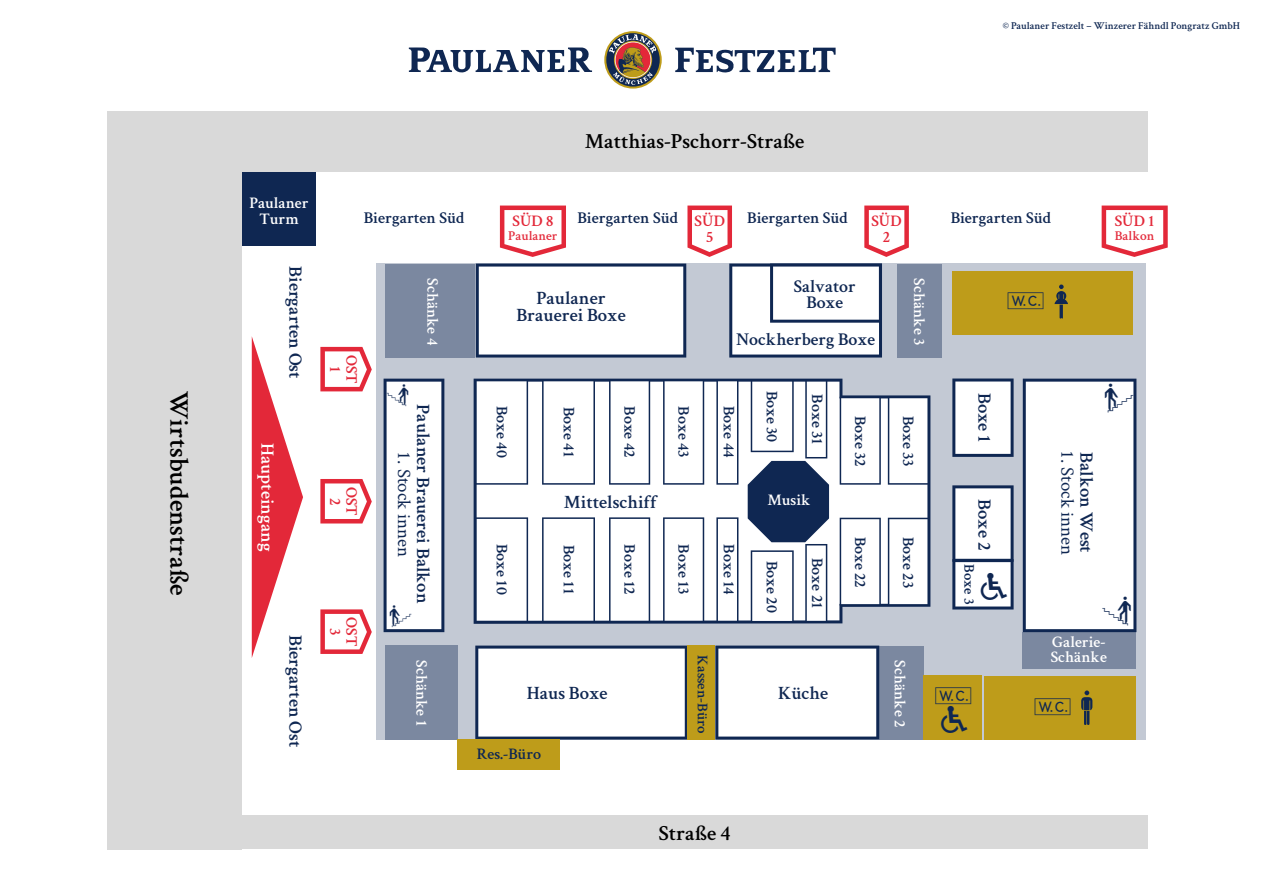
<style>
.page{position:relative;width:1263px;height:893px;background:#fff}
.page>*{position:absolute;margin:0;border:0;box-sizing:border-box;transform-origin:0 0}
.t1{font:35.55px "Communications P07";color:#0f2752}
.t2{font:30.75px "Communications P01";color:#0f2752}
.t3{font:600 27px "Crimson Text";color:#000}
.t4{font:27px "Communications P07";color:#0f2752}
.t5{font:25.95px "Communications P04";color:#0f2752}
.t6{font:600 21.6px "Crimson Text";color:#000}
.t7{font:600 18.9px/16.2px "Crimson Text";color:#0f2752;text-align:center}
.t8{font:18.9px "Crimson Text";color:#0f2752}
.t9{font:600 18.9px "Crimson Text";color:#fff}
.t10{font:600 18px/16.2px "Crimson Text";color:#0f2752;text-align:center}
.t11{font:600 16.5px "Crimson Text";color:#0f2752}
.t12{font:600 16.2px "Crimson Text";color:#0f2752}
.t13{font:600 16.2px/16.2px "Crimson Text";color:#fff;text-align:center}
.t14{font:600 16.2px/16.2px "Crimson Text";color:#e32839;text-align:center}
.t15{font:600 15px "Crimson Text";color:#0f2752}
.t16{font:600 14.85px "Crimson Text";color:#0f2752}
.t17{font:600 13.5px "Crimson Text";color:rgb(227 40 57/.98)}
.t18{font:600 10.5px "Crimson Text";color:#0f2752}
</style>
<div class="page">
<div style="left:107px;top:111px;width:135px;height:738px;background:#d9d9d9"></div>
<div style="left:237px;top:111px;width:910px;height:60px;background:#d9d9d9"></div>
<div style="left:237px;top:815px;width:911px;height:34px;background:#d9d9d9"></div>
<svg style="left:252px;top:337px;width:51px;height:320px"></svg>
<div style="left:376px;top:264px;width:769px;height:476px;background:#c3c9d4"></div>
<svg style="left:476px;top:264px;width:210px;height:94px;background:#eaecf0"></svg>
<svg style="left:474px;top:379px;width:456px;height:245px;background:#e8eaee"></svg>
<svg style="left:952px;top:378px;width:61px;height:79px;background:#d8dce3"></svg>
<svg style="left:888px;top:397px;width:41px;height:88px;background:#e7e9ed"></svg>
<svg style="left:840px;top:397px;width:41px;height:88px;background:#e8eaee"></svg>
<svg style="left:888px;top:518px;width:41px;height:88px;background:#e6e8ed"></svg>
<svg style="left:840px;top:518px;width:41px;height:88px;background:#e7e9ed"></svg>
<svg style="left:716px;top:380px;width:22px;height:105px;background:#dde1e7"></svg>
<svg style="left:663px;top:380px;width:41px;height:105px;background:#e8eaee"></svg>
<svg style="left:609px;top:380px;width:41px;height:105px;background:#e8eaee"></svg>
<svg style="left:475px;top:380px;width:53px;height:105px;background:#eaecf0"></svg>
<svg style="left:542px;top:380px;width:53px;height:105px;background:#ebedf0"></svg>
<svg style="left:716px;top:517px;width:22px;height:105px;background:#dee1e7"></svg>
<svg style="left:663px;top:517px;width:41px;height:105px;background:#e8ebef"></svg>
<svg style="left:609px;top:517px;width:41px;height:105px;background:#e8eaee"></svg>
<svg style="left:475px;top:517px;width:53px;height:105px;background:#ebedf0"></svg>
<svg style="left:542px;top:517px;width:53px;height:105px;background:#ebedf0"></svg>
<svg style="left:952px;top:485px;width:61px;height:124px;background:#d9dde4"></svg>
<svg style="left:475px;top:646px;width:213px;height:94px;background:#ebecee"></svg>
<svg style="left:715px;top:646px;width:164px;height:94px;background:#e8eaee"></svg>
<div style="left:897px;top:264px;width:44px;height:94px;background:#7b88a0"></div>
<div style="left:879px;top:646px;width:44px;height:94px;background:#7b88a0"></div>
<div style="left:1023px;top:632px;width:113px;height:36px;background:#7b88a0"></div>
<div style="left:385px;top:264px;width:90px;height:94px;background:#7b88a0"></div>
<div style="left:385px;top:645px;width:72px;height:94px;background:#7b88a0"></div>
<svg style="left:729px;top:264px;width:153px;height:94px;background:#dfe2e8"></svg>
<div style="left:242px;top:172px;width:74px;height:74px;background:#0f2752"></div>
<svg style="left:604px;top:31px;width:58px;height:58px"></svg>
<svg style="left:606px;top:33px;width:54px;height:54px;background:#91786a"></svg>
<svg style="left:409px;top:47px;width:183px;height:26px"></svg>
<svg style="left:675px;top:48px;width:160px;height:25px"></svg>
<div style="left:952px;top:271px;width:181px;height:64px;background:#be9c1a"></div>
<div style="left:984px;top:676px;width:152px;height:63px;background:#be9c1a"></div>
<div style="left:924px;top:675px;width:58px;height:64px;background:#be9c1a"></div>
<div style="left:457px;top:740px;width:103px;height:30px;background:#be9c1a"></div>
<div style="left:688px;top:645px;width:27px;height:94px;background:#be9c1a"></div>
<svg style="left:1081px;top:690px;width:11px;height:35px"></svg>
<svg style="left:1054px;top:285px;width:14px;height:34px"></svg>
<svg style="left:864px;top:206px;width:45px;height:51px"></svg>
<svg style="left:687px;top:206px;width:45px;height:51px"></svg>
<svg style="left:320px;top:347px;width:52px;height:44px"></svg>
<svg style="left:320px;top:479px;width:52px;height:44px"></svg>
<svg style="left:320px;top:609px;width:52px;height:45px"></svg>
<svg style="left:500px;top:206px;width:66px;height:51px"></svg>
<svg style="left:1102px;top:206px;width:66px;height:51px"></svg>
<svg style="left:748px;top:380px;width:81px;height:242px;background:#abb4c3"></svg>
<svg style="left:1023px;top:379px;width:113px;height:253px;background:#eef0f3"></svg>
<svg style="left:384px;top:379px;width:60px;height:253px;background:#e6e9ed"></svg>
<h3 class="t3" style="left:198px;top:391px;width:206px;rotate:90deg">Wirtsbudenstraße</h3>
<p class="t18" style="left:1003px;top:18px;width:239px">© Paulaner Festzelt – Winzerer Fähndl Pongratz GmbH</p>
<p class="t13" style="left:249px;top:194px;width:61px">Paulaner<br>Turm</p>
<p class="t7" style="left:305px;top:266px;width:114px;rotate:90deg">Biergarten Ost</p>
<p class="t9" style="left:281px;top:443px;width:110px;rotate:90deg">Haupteingang</p>
<p class="t7" style="left:305px;top:635px;width:114px;rotate:90deg">Biergarten Ost</p>
<h3 class="t6" style="left:585px;top:126px;width:221px">Matthias-Pschorr-Straße</h3>
<p class="t11" style="left:364px;top:206px;width:102px">Biergarten Süd</p>
<p class="t11" style="left:577px;top:206px;width:102px">Biergarten Süd</p>
<p class="t11" style="left:747px;top:206px;width:102px">Biergarten Süd</p>
<p class="t11" style="left:951px;top:206px;width:102px">Biergarten Süd</p>
<p class="t14" style="left:513px;top:212px;width:42px">SÜD 8</p>
<p class="t17" style="left:508px;top:226px;width:51px">Paulaner</p>
<p class="t14" style="left:695px;top:212px;width:32px">SÜD<br>5</p>
<p class="t14" style="left:871px;top:212px;width:32px">SÜD<br>2</p>
<p class="t13" style="left:442px;top:278px;width:68px;rotate:90deg">Schänke 4</p>
<p class="t7" style="left:516px;top:289px;width:111px">Paulaner<br>Brauerei Boxe</p>
<p class="t10" style="left:794px;top:276px;width:63px">Salvator<br>Boxe</p>
<p class="t10" style="left:736px;top:330px;width:140px">Nockherberg Boxe</p>
<p class="t13" style="left:928px;top:278px;width:68px;rotate:90deg">Schänke 3</p>
<h3 class="t5" style="left:1007px;top:284px;width:39px">4</h3>
<p class="t14" style="left:1115px;top:212px;width:41px">SÜD 1</p>
<p class="t17" style="left:1115px;top:226px;width:41px">Balkon</p>
<p class="t14" style="left:361px;top:355px;width:30px;rotate:90deg">OST<br>1</p>
<p class="t14" style="left:361px;top:487px;width:30px;rotate:90deg">OST<br>2</p>
<p class="t14" style="left:361px;top:617px;width:30px;rotate:90deg">OST<br>3</p>
<h3 class="t4" style="left:386px;top:378px;width:26px">L</h3>
<p class="t7" style="left:433px;top:404px;width:201px;rotate:90deg">Paulaner Brauerei Balkon</p>
<p class="t8" style="left:417px;top:451px;width:107px;rotate:90deg">1. Stock innen</p>
<p class="t13" style="left:431px;top:660px;width:67px;rotate:90deg">Schänke 1</p>
<p class="t12" style="left:513px;top:406px;width:53px;rotate:90deg">Boxe 40</p>
<p class="t12" style="left:580px;top:407px;width:52px;rotate:90deg">Boxe 41</p>
<p class="t12" style="left:641px;top:406px;width:53px;rotate:90deg">Boxe 42</p>
<p class="t12" style="left:695px;top:406px;width:53px;rotate:90deg">Boxe 43</p>
<p class="t12" style="left:740px;top:406px;width:53px;rotate:90deg">Boxe 44</p>
<p class="t7" style="left:564px;top:492px;width:94px">Mittelschiff</p>
<p class="t12" style="left:513px;top:544px;width:52px;rotate:90deg">Boxe 10</p>
<p class="t12" style="left:580px;top:545px;width:51px;rotate:90deg">Boxe 11</p>
<p class="t12" style="left:641px;top:544px;width:52px;rotate:90deg">Boxe 12</p>
<p class="t12" style="left:695px;top:544px;width:51px;rotate:90deg">Boxe 13</p>
<p class="t12" style="left:740px;top:544px;width:52px;rotate:90deg">Boxe 14</p>
<p class="t12" style="left:784px;top:391px;width:53px;rotate:90deg">Boxe 30</p>
<p class="t12" style="left:829px;top:394px;width:51px;rotate:90deg">Boxe 31</p>
<p class="t13" style="left:767px;top:491px;width:45px">Musik</p>
<p class="t12" style="left:784px;top:561px;width:53px;rotate:90deg">Boxe 20</p>
<p class="t12" style="left:829px;top:558px;width:52px;rotate:90deg">Boxe 21</p>
<p class="t15" style="left:713px;top:655px;width:80px;rotate:90deg">Kassen-Büro</p>
<p class="t7" style="left:527px;top:683px;width:82px">Haus Boxe</p>
<p class="t7" style="left:778px;top:683px;width:52px">Küche</p>
<p class="t12" style="left:477px;top:742px;width:66px">Res.-Büro</p>
<p class="t12" style="left:872px;top:416px;width:52px;rotate:90deg">Boxe 32</p>
<p class="t12" style="left:920px;top:416px;width:52px;rotate:90deg">Boxe 33</p>
<p class="t12" style="left:872px;top:537px;width:53px;rotate:90deg">Boxe 22</p>
<p class="t12" style="left:920px;top:537px;width:52px;rotate:90deg">Boxe 23</p>
<p class="t7" style="left:994px;top:393px;width:51px;rotate:90deg">Boxe 1</p>
<p class="t7" style="left:994px;top:499px;width:53px;rotate:90deg">Boxe 2</p>
<p class="t16" style="left:980px;top:564px;width:41px;rotate:90deg">Boxe 3</p>
<h2 class="t2" style="left:981px;top:571px;width:28px">P</h2>
<p class="t13" style="left:909px;top:660px;width:68px;rotate:90deg">Schänke 2</p>
<h3 class="t5" style="left:934px;top:679px;width:39px">4</h3>
<h2 class="t2" style="left:941px;top:704px;width:28px">P</h2>
<p class="t8" style="left:1080px;top:450px;width:107px;rotate:90deg">1. Stock innen</p>
<p class="t7" style="left:1096px;top:452px;width:102px;rotate:90deg">Balkon West</p>
<h1 class="t1" style="left:1101px;top:588px;width:34px">L</h1>
<p class="t13" style="left:1051px;top:633px;width:58px;line-height:14.9px;text-align:left">Galerie-<br>Schänke</p>
<h3 class="t5" style="left:1034px;top:691px;width:39px">4</h3>
<h3 class="t6" style="left:659px;top:817px;width:73px">Straße 4</h3>
</div>
